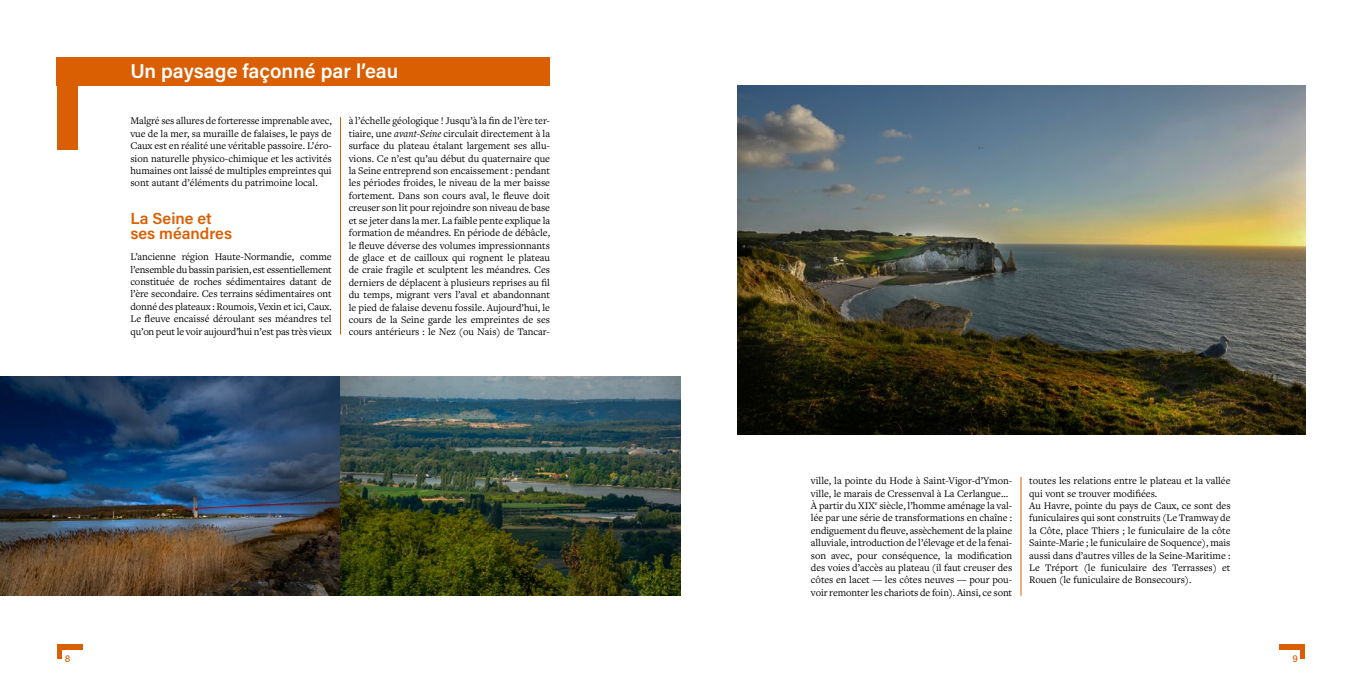
<style>
.page{position:relative;width:1361px;height:681px;background:#fff}
.page>*{position:absolute;margin:0;border:0;box-sizing:border-box;transform-origin:0 0}
.t1{font:600 20px "Acumin Pro";color:#fff}
.t2{font:600 16px/15px "Acumin Pro";color:#da5f02}
.t3{font:10.5px/12.4px "Freight Text Pro";color:#000;text-align:justify}
.t4{font:500 10px "Acumin Pro";color:#da5f02}
.s1{font-style:italic}
</style>
<div class="page">
<hr style="left:58px;top:645px;width:4px;height:13px;background:#da5f02">
<div style="left:1300px;top:645px;width:5px;height:13px;background:#da5f02"></div>
<div style="left:58px;top:643px;width:25px;height:6px;background:#da5f02"></div>
<div style="left:1279px;top:643px;width:26px;height:6px;background:#da5f02"></div>
<hr style="left:340px;top:117px;width:1px;height:217px;background:#da5f02">
<hr style="left:1020px;top:476px;width:1px;height:119px;background:#da5f02">
<div style="left:57px;top:85px;width:20px;height:64px;background:#da5f02"></div>
<div style="left:57px;top:57px;width:493px;height:29px;background:#da5f02"></div>
<img style="left:0;top:376px;width:340px;height:219px">
<img style="left:737px;top:86px;width:568px;height:348px">
<img style="left:340px;top:376px;width:340px;height:219px">
<h1 class="t1" style="left:130px;top:57px;width:269px">Un paysage façonné par l’eau</h1>
<p class="t3" style="left:349px;top:114px;width:203px">à l’échelle géologique ! Jusqu’à la fin de l’ère ter&shy;tiaire, une <span class="s1">avant-Seine</span> circulait directement à la surface du plateau étalant largement ses allu&shy;vions. Ce n’est qu’au début du quaternaire que la Seine entreprend son encaissement : pendant les périodes froides, le niveau de la mer baisse fortement. Dans son cours aval, le fleuve doit creuser son lit pour rejoindre son niveau de base et se jeter dans la mer. La faible pente explique la formation de méandres. En période de débâcle, le fleuve déverse des volumes impressionnants de glace et de cailloux qui rognent le plateau de craie fragile et sculptent les méandres. Ces derniers de déplacent à plusieurs reprises au fil du temps, migrant vers l’aval et abandonnant le pied de falaise devenu fossile. Aujourd’hui, le cours de la Seine garde les empreintes de ses cours antérieurs : le Nez (ou Nais) de Tancar-</p>
<p class="t3" style="left:130px;top:114px;width:203px">Malgré ses allures de forteresse imprenable avec, vue de la mer, sa muraille de falaises, le pays de Caux est en réalité une véritable passoire. L’éro&shy;sion naturelle physico-chimique et les activités humaines ont laissé de multiples empreintes qui sont autant d’éléments du patrimoine local.</p>
<h2 class="t2" style="left:130px;top:210px;width:103px">La Seine et ses méandres</h2>
<p class="t3" style="left:130px;top:250px;width:203px">L’ancienne région Haute-Normandie, comme l’ensemble du bassin parisien, est essentiellement constituée de roches sédimentaires datant de l’ère secondaire. Ces terrains sédimentaires ont donné des plateaux : Roumois, Vexin et ici, Caux.<br>Le fleuve encaissé déroulant ses méandres tel qu’on peut le voir aujourd’hui n’est pas très vieux</p>
<p class="t3" style="left:811px;top:474px;width:203px;text-align:left">ville, la pointe du Hode à Saint-Vigor-d’Ymon&shy;ville, le marais de Cressenval à La Cerlangue… À partir du XIX<sup>e</sup> siècle, l’homme aménage la val&shy;lée par une série de transformations en chaîne : endiguement du fleuve, assèchement de la plaine alluviale, introduction de l’élevage et de la fenai&shy;son avec, pour conséquence, la modification des voies d’accès au plateau (il faut creuser des côtes en lacet — les côtes neuves — pour pou&shy;voir remonter les chariots de foin). Ainsi, ce sont</p>
<p class="t3" style="left:1029px;top:474px;width:203px;text-align:left">toutes les relations entre le plateau et la vallée qui vont se trouver modifiées.<br>Au Havre, pointe du pays de Caux, ce sont des funiculaires qui sont construits (Le Tramway de la Côte, place Thiers ; le funiculaire de la côte Sainte-Marie ; le funiculaire de Soquence), mais aussi dans d’autres villes de la Seine-Maritime :<br>Le Tréport (le funiculaire des Terrasses) et Rouen (le funiculaire de Bonsecours).</p>
<p class="t4" style="left:65px;top:651px;width:7px">8</p>
<p class="t4" style="left:1292px;top:651px;width:7px">9</p>
</div>
